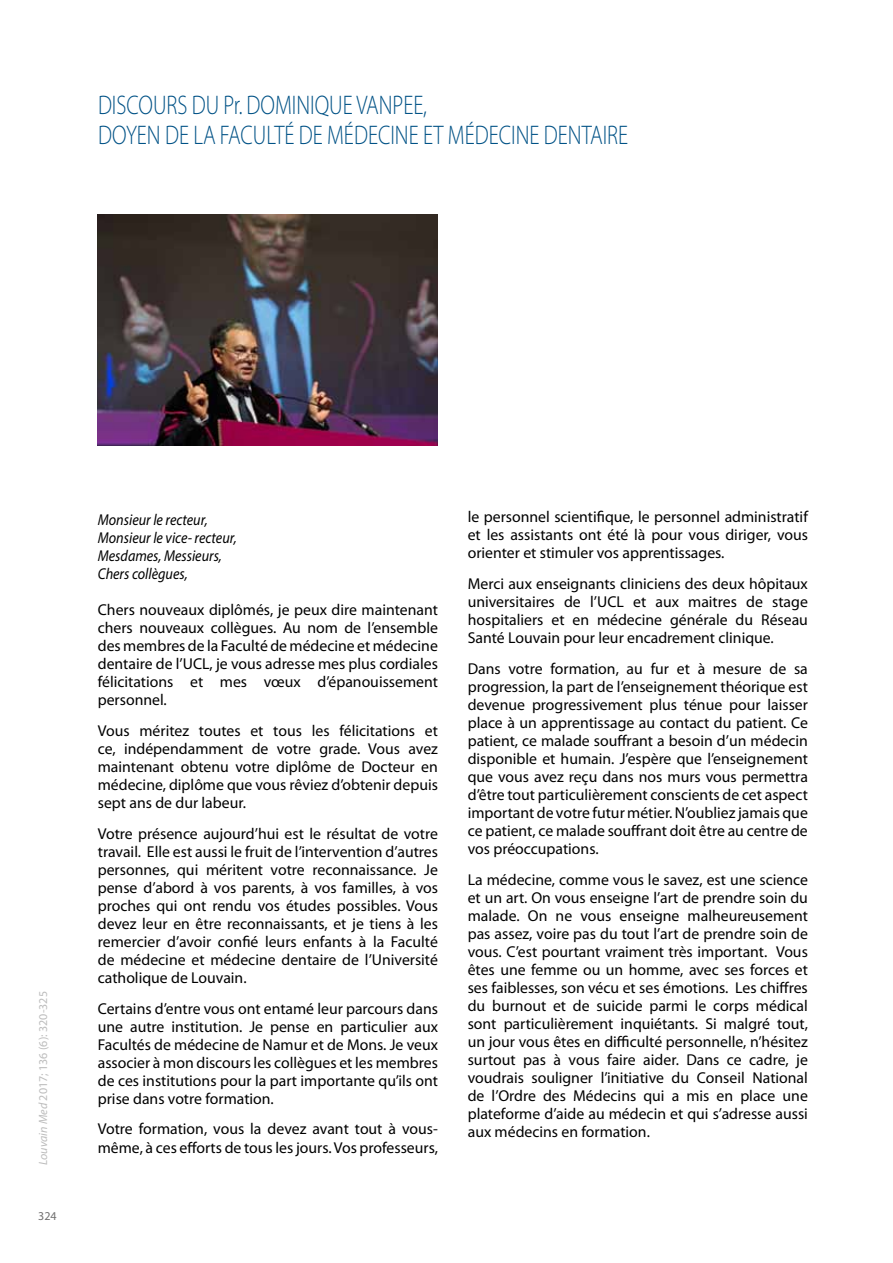
<style>
.page{position:relative;width:893px;height:1263px;background:#fff}
.page>*{position:absolute;margin:0;border:0;box-sizing:border-box;transform-origin:0 0}
.t1{font:300 27px/30px "Myriad Pro";color:#005286;scale:.8 1}
.t2{font:15.75px/18px "Myriad Pro";color:#000;text-align:justify}
.t3{font:italic 15.75px/18px "Myriad Pro";color:#000;scale:.9 1}
.t4{font:12px "Myriad Pro";color:#bcbcbc}
.t5{font:12px "Myriad Pro";color:#706f6f}
.s1{font-style:italic}
</style>
<div class="page">
<img style="left:98px;top:214px;width:340px;height:231px">
<h1 class="t1" style="left:98px;top:90px;width:664px">DISCOURS DU PR. DOMIN IQUE VANPEE,<br>DOYEN DE LA FACULTÉ DE MÉDECIN E ET MÉDECIN E DENTAIRE</h1>
<p class="t4" style="left:36px;top:1165px;width:175px;rotate:-90deg"><span class="s1">louvain med</span> 2017; 136 (6): 320-325</p>
<p class="t5" style="left:38px;top:1209px;width:20px">324</p>
<p class="t3" style="left:98px;top:511px;width:156px">Monsieur le recteur,<br>Monsieur le vice- recteur,<br>Mesdames, Messieurs,<br>Chers collègues,</p>
<p class="t2" style="left:98px;top:601px;width:342px">Chers nouveaux diplômés, je peux dire maintenant chers nouveaux collègues. Au nom de l’ensemble des membres de la Faculté de médecine et médecine dentaire de l’UCL, je vous adresse mes plus cordiales félicitations et mes vœux d’épanouissement personnel.</p>
<p class="t2" style="left:98px;top:722px;width:342px">Vous méritez toutes et tous les félicitations et ce, indépendamment de votre grade. Vous avez maintenant obtenu votre diplôme de Docteur en médecine, diplôme que vous rêviez d’obtenir depuis sept ans de dur labeur.</p>
<p class="t2" style="left:98px;top:824px;width:342px">Votre présence aujourd’hui est le résultat de votre travail. Elle est aussi le fruit de l’intervention d’autres personnes, qui méritent votre reconnaissance. Je pense d’abord à vos parents, à vos familles, à vos proches qui ont rendu vos études possibles. Vous devez leur en être reconnaissants, et je tiens à les remercier d’avoir confié leurs enfants à la Faculté de médecine et médecine dentaire de l’Université catholique de Louvain.</p>
<p class="t2" style="left:98px;top:999px;width:342px">Certains d’entre vous ont entamé leur parcours dans une autre institution. Je pense en particulier aux Facultés de médecine de Namur et de Mons. Je veux associer à mon discours les collègues et les membres de ces institutions pour la part importante qu’ils ont prise dans votre formation.</p>
<p class="t2" style="left:98px;top:1120px;width:342px">Votre formation, vous la devez avant tout à vous&shy;même, à ces efforts de tous les jours. Vos professeurs,</p>
<p class="t2" style="left:468px;top:508px;width:342px">le personnel scientifique, le personnel administratif et les assistants ont été là pour vous diriger, vous orienter et stimuler vos apprentissages.</p>
<p class="t2" style="left:468px;top:574px;width:342px">Merci aux enseignants cliniciens des deux hôpitaux universitaires de l’UCL et aux maitres de stage hospitaliers et en médecine générale du Réseau Santé Louvain pour leur encadrement clinique.</p>
<p class="t2" style="left:468px;top:659px;width:342px">Dans votre formation, au fur et à mesure de sa progression, la part de l’enseignement théorique est devenue progressivement plus ténue pour laisser place à un apprentissage au contact du patient. Ce patient, ce malade souffrant a besoin d’un médecin disponible et humain. J’espère que l’enseignement que vous avez reçu dans nos murs vous permettra d’être tout particulièrement conscients de cet aspect important de votre futur métier. N’oubliez jamais que ce patient, ce malade souffrant doit être au centre de vos préoccupations.</p>
<p class="t2" style="left:468px;top:870px;width:342px">La médecine, comme vous le savez, est une science et un art. On vous enseigne l’art de prendre soin du malade. On ne vous enseigne malheureusement pas assez, voire pas du tout l’art de prendre soin de vous. C’est pourtant vraiment très important. Vous êtes une femme ou un homme, avec ses forces et ses faiblesses, son vécu et ses émotions. Les chiffres du burnout et de suicide parmi le corps médical sont particulièrement inquiétants. Si malgré tout, un jour vous êtes en difficulté personnelle, n’hésitez surtout pas à vous faire aider. Dans ce cadre, je voudrais souligner l’initiative du Conseil National de l’Ordre des Médecins qui a mis en place une plateforme d’aide au médecin et qui s’adresse aussi aux médecins en formation.</p>
</div>
